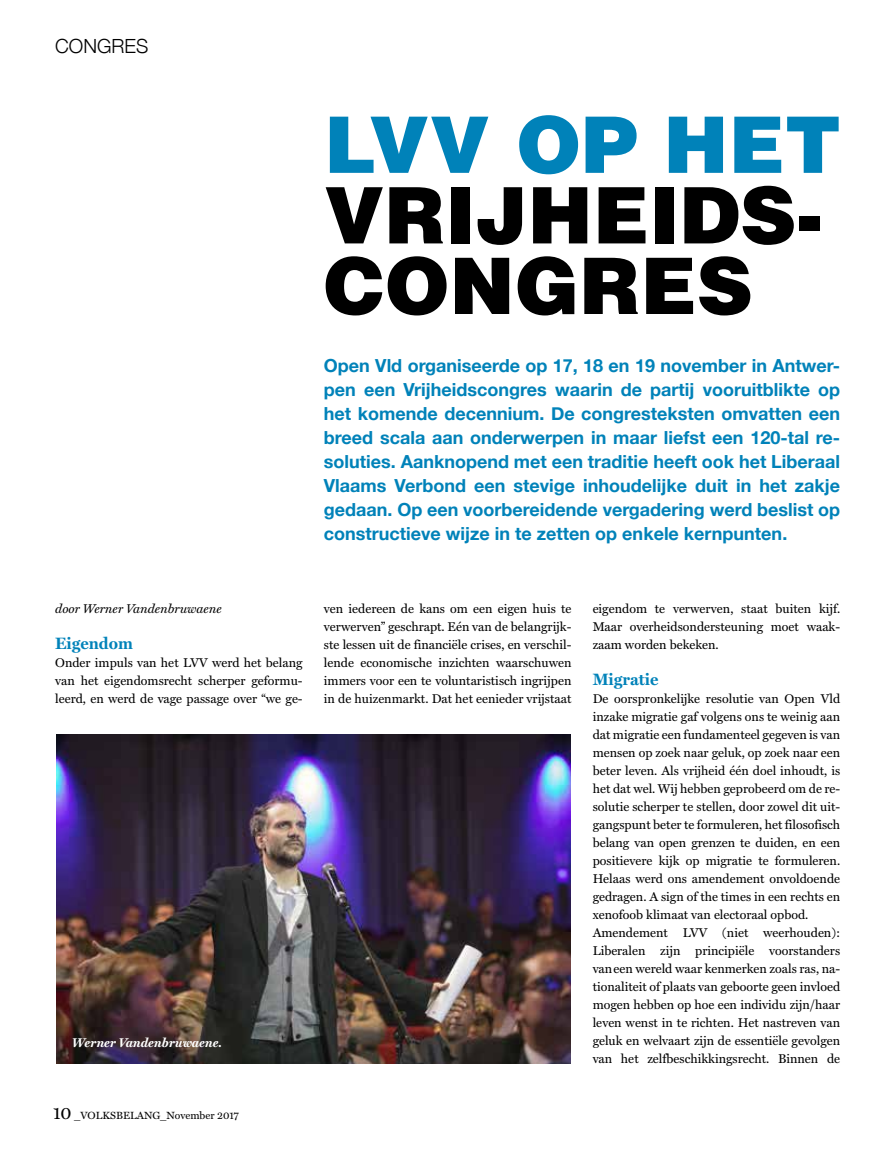
<style>
.page{position:relative;width:893px;height:1149px;background:#fff}
.page>*{position:absolute;margin:0;border:0;box-sizing:border-box;transform-origin:0 0}
.t1{font:900 78px/70.5px "Helvetica LT Pro";color:#000}
.t2{font:900 78px "Helvetica LT Pro";color:#0082b9}
.t3{font:300 19.5px "Helvetica Neue";color:#000}
.t4{font:700 18px/24px "Helvetica Neue";color:#0082b9;text-align:justify}
.t5{font:700 16.5px "Miller Text";color:#0082b9}
.t6{font:12.75px/18px "Miller Text";color:#000;text-align:justify}
.t7{font:italic 12.75px "Miller Text";color:#000}
.t8{font:italic 700 12.75px "Miller Text";color:#fff}
.t9{font:10.5px "Miller Text";color:#000}
.s1{font-size:18px}
</style>
<div class="page">
<img style="left:56px;top:734px;width:514px;height:329px">
<h2 class="t3" style="left:55px;top:30px;width:95px">CONGRES</h2>
<h1 class="t2" style="left:324px;top:94px;width:519px">LVV OP HET</h1>
<h1 class="t1" style="left:324px;top:180px;width:500px">VRIJHEIDS-<br>CONGRES</h1>
<p class="t4" style="left:324px;top:354px;width:518px">Open Vld organiseerde op 17, 18 en 19 november in Antwer&shy;pen een Vrijheidscongres waarin de partij vooruitblikte op het komende decennium. De congresteksten omvatten een breed scala aan onderwerpen in maar liefst een 120-tal re&shy;soluties. Aanknopend met een traditie heeft ook het Liberaal Vlaams Verbond een stevige inhoudelijke duit in het zakje gedaan. Op een voorbereidende vergadering werd beslist op constructieve wijze in te zetten op enkele kernpunten.</p>
<p class="t7" style="left:55px;top:600px;width:168px">door Werner Vandenbruwaene</p>
<p class="t5" style="left:55px;top:633px;width:79px">Eigendom</p>
<p class="t6" style="left:55px;top:653px;width:249px">Onder impuls van het LVV werd het belang van het eigendomsrecht scherper geformu&shy;leerd, en werd de vage passage over “we ge-</p>
<p class="t8" style="left:72px;top:1034px;width:151px">Werner Vandenbruwaene.</p>
<p class="t9" style="left:53px;top:1109px;width:187px"><span class="s1">10</span> _VOLKSBELANG_November 2017</p>
<p class="t6" style="left:324px;top:599px;width:249px">ven iedereen de kans om een eigen huis te verwerven” geschrapt. Eén van de belangrijk&shy;ste lessen uit de financiële crises, en verschil&shy;lende economische inzichten waarschuwen immers voor een te voluntaristisch ingrijpen in de huizenmarkt. Dat het eenieder vrijstaat</p>
<p class="t6" style="left:593px;top:599px;width:249px">eigendom te verwerven, staat buiten kijf.<br>Maar overheidsondersteuning moet waak&shy;zaam worden bekeken.</p>
<p class="t5" style="left:593px;top:669px;width:67px">Migratie</p>
<p class="t6" style="left:593px;top:689px;width:249px;text-align:left">De oorspronkelijke resolutie van Open Vld inzake migratie gaf volgens ons te weinig aan dat migratie een fundamenteel gegeven is van mensen op zoek naar geluk, op zoek naar een beter leven. Als vrijheid één doel inhoudt, is het dat wel. Wij hebben geprobeerd om de re&shy;solutie scherper te stellen, door zowel dit uit&shy;gangspunt beter te formuleren, het filosofisch belang van open grenzen te duiden, en een positievere kijk op migratie te formuleren.<br>Helaas werd ons amendement onvoldoende gedragen. A sign of the times in een rechts en xenofoob klimaat van electoraal opbod.<br>Amendement LVV (niet weerhouden):<br>Liberalen zijn principiële voorstanders van een wereld waar kenmerken zoals ras, na&shy;tionaliteit of plaats van geboorte geen invloed mogen hebben op hoe een individu zijn/haar leven wenst in te richten. Het nastreven van geluk en welvaart zijn de essentiële gevolgen van het zelfbeschikkingsrecht. Binnen de</p>
</div>
